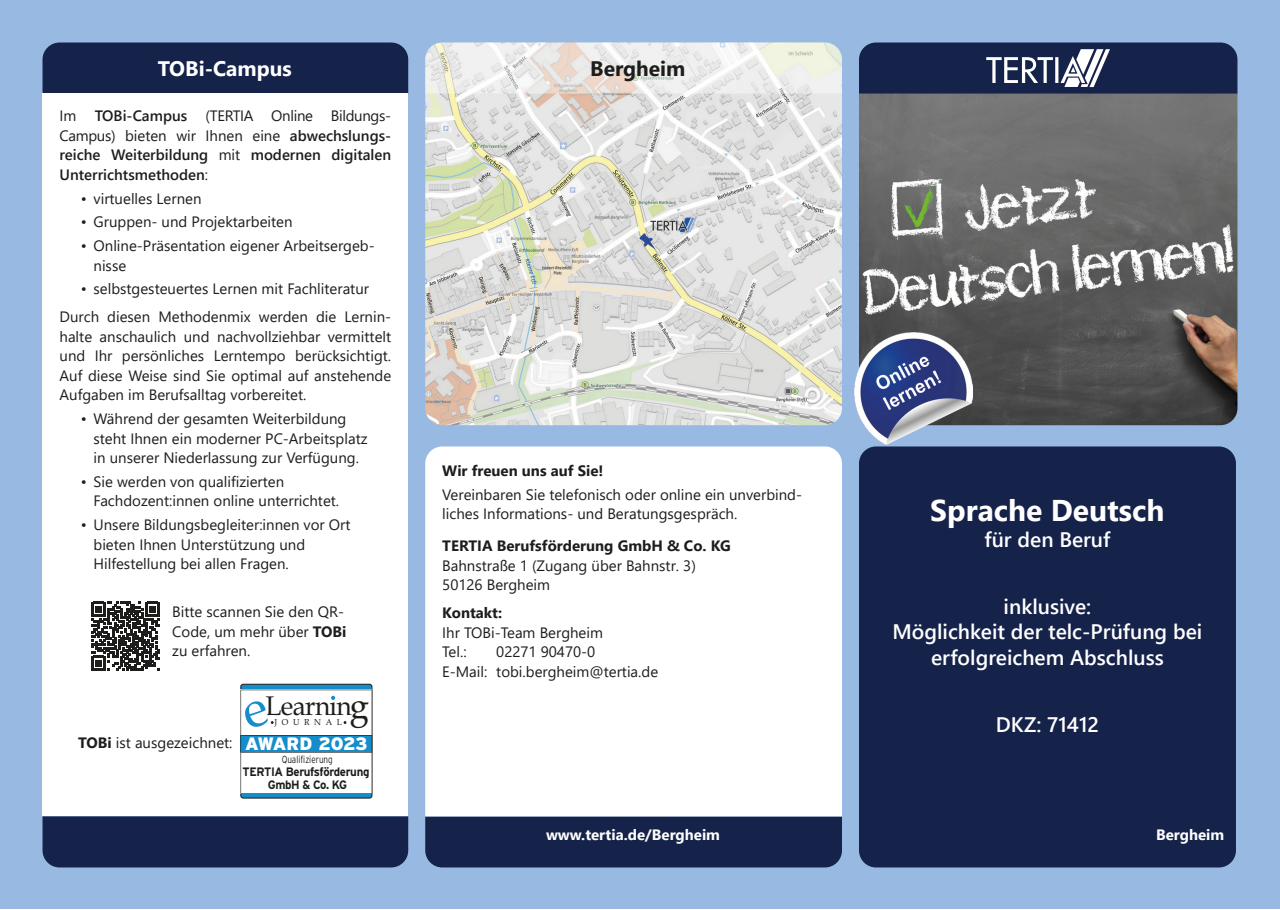
<style>
.page{position:relative;width:1280px;height:910px;background:#fff}
.page>*{position:absolute;margin:0;border:0;box-sizing:border-box;transform-origin:0 0}
.t1{font:36px "Book Antiqua";color:#1d1d1b}
.t2{font:700 30px "Segoe UI";color:#fff}
.t3{font:27px "Book Antiqua";letter-spacing:-.02em;color:#1d1d1b}
.t4{font:600 21px/25.2px "Segoe UI";color:#fff;text-align:center}
.t5{font:700 21px "Segoe UI";color:#fff}
.t6{font:700 21px "Segoe UI";color:#1d1d1b}
.t7{font:15px/19.5px "Segoe UI";color:#1d1d1b}
.t8{font:600 15px/19.5px "Segoe UI";color:#1d1d1b;text-align:justify}
.t9{font:700 15px "Segoe UI";color:#1d1d1b}
.t10{font:700 15px "Segoe UI";color:#fff}
.t11{font:700 12.15px/12.8px "Interstate";letter-spacing:-.03em;color:#1d1d1b;text-align:center;scale:.94 1}
.t12{font:300 10.2px "Interstate";color:#1d1d1b;scale:.79 1}
.t13{font:8.7px "Book Antiqua";letter-spacing:.55em;color:#1d1d1b}
.s1{font-weight:400}
.s2{font-weight:700}
.s3{font-family:"Interstate";font-weight:900;font-size:18px;color:#fff}
</style>
<div class="page">
<div style="left:0;top:0;width:1280px;height:909px;background:#98b9e2"></div>
<img style="left:859px;top:94px;width:378px;height:331px">
<img style="left:425px;top:94px;width:417px;height:331px">
<svg style="left:425px;top:43px;width:417px;height:51px"></svg>
<div style="left:859px;top:446px;width:377px;height:421px;background:#15224a;border-radius:17px"></div>
<svg style="left:859px;top:43px;width:378px;height:51px"></svg>
<div style="left:43px;top:816px;width:365px;height:51px;background:#15224a"></div>
<div style="left:425px;top:816px;width:417px;height:51px;background:#15224a"></div>
<div style="left:43px;top:43px;width:365px;height:51px;background:#15224a"></div>
<div style="left:43px;top:94px;width:365px;height:722px;background:#fff"></div>
<svg style="left:91px;top:602px;width:69px;height:68px"></svg>
<div style="left:241px;top:684px;width:131px;height:114px;background:linear-gradient(to right,#168dcb,#168dcb);border-radius:2px"></div>
<div style="left:240px;top:684px;width:132px;height:114px;border:1px solid #1d1d1b;border-radius:2px"></div>
<div style="left:425px;top:446px;width:417px;height:370px;background:#fff"></div>
<img style="left:855px;top:333px;width:118px;height:111px">
<svg style="left:240px;top:690px;width:132px;height:104px"></svg>
<h3 class="t5" style="left:158px;top:48px;width:135px">TOBi-Campus</h3>
<p class="t8" style="left:60px;top:105px;width:333px"><span class="s1">Im</span> TOBi-Campus <span class="s1">(TERTIA Online Bildungs-Campus) bieten wir Ihnen eine</span> abwechslungs&shy;reiche Weiterbildung <span class="s1">mit</span> modernen digitalen Unterrichtsmethoden<span class="s1">:</span></p>
<p class="t7" style="left:81px;top:187px;width:122px">• virtuelles Lernen</p>
<p class="t7" style="left:81px;top:211px;width:213px">• Gruppen- und Projektarbeiten</p>
<p class="t7" style="left:94px;top:235px;width:283px;text-indent:-13px">• Online-Präsentation eigener Arbeitsergeb&shy;nisse</p>
<p class="t7" style="left:60px;top:274px;width:333px;line-height:28px;text-align:center">• selbstgesteuertes Lernen mit Fachliteratur<br>Durch diesen Methodenmix werden die Lernin-</p>
<p class="t7" style="left:60px;top:326px;width:333px;text-align:justify">halte anschaulich und nachvollziehbar vermittelt und Ihr persönliches Lerntempo berücksichtigt.<br>Auf diese Weise sind Sie optimal auf anstehende Aufgaben im Berufsalltag vorbereitet.</p>
<p class="t7" style="left:94px;top:408px;width:276px;text-indent:-13px">• Während der gesamten Weiterbildung steht Ihnen ein moderner PC-Arbeitsplatz in unserer Niederlassung zur Verfügung.</p>
<p class="t7" style="left:94px;top:471px;width:247px;text-indent:-13px">• Sie werden von qualifizierten<br>Fachdozent:innen online unterrichtet.</p>
<p class="t7" style="left:94px;top:514px;width:259px;text-indent:-13px">• Unsere Bildungsbegleiter:innen vor Ort bieten Ihnen Unterstützung und<br>Hilfestellung bei allen Fragen.</p>
<p class="t7" style="left:172px;top:601px;width:176px">Bitte scannen Sie den QR-<br>Code, um mehr über <span class="s2">TOBi </span>zu erfahren.</p>
<h3 class="t3" style="left:265px;top:687px;width:88px">Learnin</h3>
<p class="t13" style="left:275px;top:716px;width:69px">JOURNAL</p>
<h1 class="t1" style="left:349px;top:681px;width:21px">g</h1>
<p class="t7" style="left:78px;top:732px;width:291px"><span class="s2">TOBi</span> ist ausgezeichnet: <span class="s3">AWARD 2023</span></p>
<p class="t12" style="left:282px;top:754px;width:66px">Qualifizierung</p>
<p class="t11" style="left:243px;top:765px;width:136px">TERTIA Berufsförderung<br>GmbH &amp; Co. KG</p>
<h3 class="t6" style="left:590px;top:48px;width:97px">Bergheim</h3>
<p class="t9" style="left:442px;top:456px;width:163px">Wir freuen uns auf Sie!</p>
<p class="t7" style="left:442px;top:483px;width:361px">Vereinbaren Sie telefonisch oder online ein unverbind&shy;liches Informations- und Beratungsgespräch.</p>
<p class="t9" style="left:442px;top:532px;width:290px">TERTIA Berufsförderung GmbH &amp; Co. KG</p>
<p class="t7" style="left:442px;top:554px;width:255px">Bahnstraße 1 (Zugang über Bahnstr. 3)<br>50126 Bergheim</p>
<p class="t9" style="left:442px;top:599px;width:61px">Kontakt:</p>
<p class="t7" style="left:442px;top:621px;width:162px">Ihr TOBi-Team Bergheim<br>Tel.:</p>
<p class="t7" style="left:442px;top:641px;width:217px;text-align:center">02271 90470-0<br>E-Mail: tobi.bergheim@tertia.de</p>
<p class="t10" style="left:546px;top:821px;width:176px">www.tertia.de/Bergheim</p>
<h2 class="t2" style="left:930px;top:482px;width:236px">Sprache Deutsch</h2>
<h3 class="t4" style="left:984px;top:525px;width:127px">für den Beruf</h3>
<h3 class="t4" style="left:892px;top:592px;width:311px">inklusive:<br>Möglichkeit der telc-Prüfung bei erfolgreichem Abschluss</h3>
<h3 class="t4" style="left:996px;top:711px;width:105px">DKZ: 71412</h3>
<p class="t10" style="left:1156px;top:821px;width:70px">Bergheim</p>
</div>
